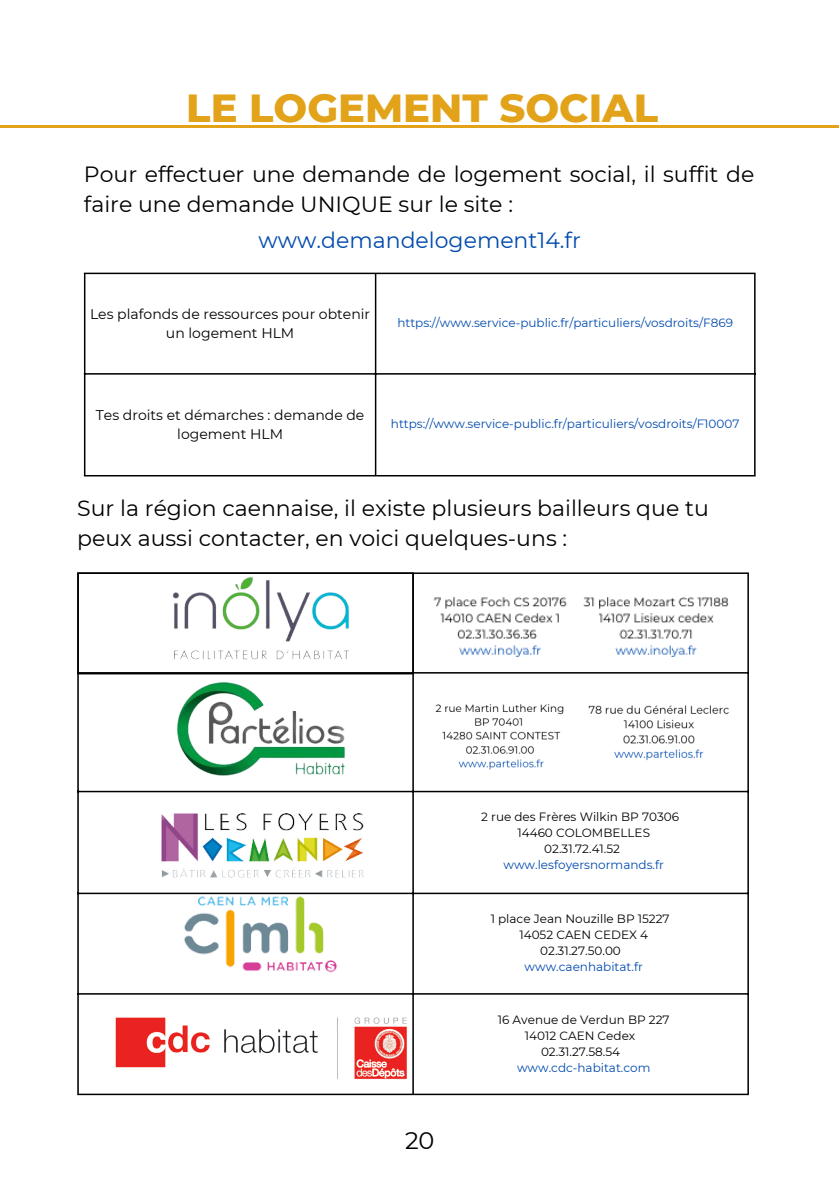
<style>
.page{position:relative;width:839px;height:1191px;background:#fff}
.page>*{position:absolute;margin:0;border:0;box-sizing:border-box;transform-origin:0 0}
.t1{font:800 40px "Montserrat";color:#e2a31a}
.t2{font:24px "Montserrat";color:#000}
.t3{font:22px/30px "Montserrat";color:#000}
.t4{font:22px "Montserrat";color:#004aad}
.t5{font:14px/19px "Montserrat";color:#000;text-align:center}
.t6{font:12px "Montserrat";color:#004aad}
.t7{font:12px/16px "Montserrat";color:#000;text-align:center}
</style>
<div class="page">
<hr style="left:77px;top:574px;width:2px;height:520px;background:#000">
<hr style="left:412px;top:574px;width:2px;height:520px;background:#000">
<hr style="left:747px;top:574px;width:1px;height:520px;background:#000">
<hr style="left:77px;top:572px;width:671px;height:2px;background:#000">
<hr style="left:77px;top:672px;width:671px;height:2px;background:#000">
<hr style="left:77px;top:791px;width:671px;height:1px;background:#000">
<hr style="left:77px;top:893px;width:671px;height:1px;background:#000">
<hr style="left:77px;top:993px;width:671px;height:2px;background:#000">
<hr style="left:77px;top:1094px;width:671px;height:1px;background:#000">
<img style="left:172px;top:577px;width:178px;height:83px">
<img style="left:161px;top:813px;width:203px;height:65px">
<img style="left:169px;top:674px;width:184px;height:102px">
<img style="left:115px;top:1012px;width:299px;height:72px">
<img style="left:162px;top:892px;width:198px;height:81px">
<hr style="left:84px;top:274px;width:1px;height:201px;background:#000">
<hr style="left:375px;top:274px;width:1px;height:201px;background:#000">
<hr style="left:754px;top:274px;width:1px;height:201px;background:#000">
<hr style="left:84px;top:273px;width:671px;height:1px;background:#000">
<hr style="left:84px;top:373px;width:671px;height:2px;background:#000">
<hr style="left:84px;top:475px;width:671px;height:1px;background:#000">
<img style="left:433px;top:597px;width:134px;height:60px">
<img style="left:583px;top:597px;width:146px;height:61px">
<img style="left:435px;top:704px;width:129px;height:66px">
<img style="left:588px;top:705px;width:141px;height:56px">
<hr style="left:0;top:125px;width:186px;height:3px;background:#e2a31a">
<hr style="left:186px;top:125px;width:472px;height:3px;background:#e2a31a">
<hr style="left:658px;top:125px;width:180px;height:3px;background:#e2a31a">
<h1 class="t1" style="left:186px;top:83px;width:473px">LE LOGEMENT SOCIAL</h1>
<h3 class="t3" style="left:84px;top:159px;width:672px">Pour effectuer une demande de logement social, il suffit de faire une demande UNIQUE sur le site :</h3>
<h3 class="t4" style="left:258px;top:227px;width:324px">www.demandelogement14.fr</h3>
<p class="t5" style="left:90px;top:305px;width:282px">Les plafonds de ressources pour obtenir un logement HLM</p>
<p class="t6" style="left:397px;top:316px;width:337px">https://www.service-public.fr/particuliers/vosdroits/F869</p>
<p class="t5" style="left:96px;top:405px;width:270px">Tes droits et démarches : demande de logement HLM</p>
<p class="t6" style="left:391px;top:416px;width:350px">https://www.service-public.fr/particuliers/vosdroits/F10007</p>
<h3 class="t3" style="left:77px;top:493px;width:633px">Sur la région caennaise, il existe plusieurs bailleurs que tu peux aussi contacter, en voici quelques-uns :</h3>
<p class="t7" style="left:481px;top:809px;width:199px">2 rue des Frères Wilkin BP 70306</p>
<p class="t7" style="left:517px;top:825px;width:134px">14460 COLOMBELLES</p>
<p class="t7" style="left:544px;top:841px;width:77px">02.31.72.41.52</p>
<p class="t6" style="left:503px;top:858px;width:162px">www.lesfoyersnormands.fr</p>
<p class="t7" style="left:490px;top:911px;width:180px">1 place Jean Nouzille BP 15227<br>14052 CAEN CEDEX 4<br>02.31.27.50.00</p>
<p class="t6" style="left:524px;top:960px;width:120px">www.caenhabitat.fr</p>
<h2 class="t2" style="left:405px;top:1126px;width:31px">20</h2>
<p class="t7" style="left:498px;top:1011px;width:173px">16 Avenue de Verdun BP 227</p>
<p class="t7" style="left:525px;top:1027px;width:112px">14012 CAEN Cedex</p>
<p class="t7" style="left:541px;top:1043px;width:81px">02.31.27.58.54</p>
<p class="t6" style="left:517px;top:1060px;width:135px">www.cdc-habitat.com</p>
</div>
